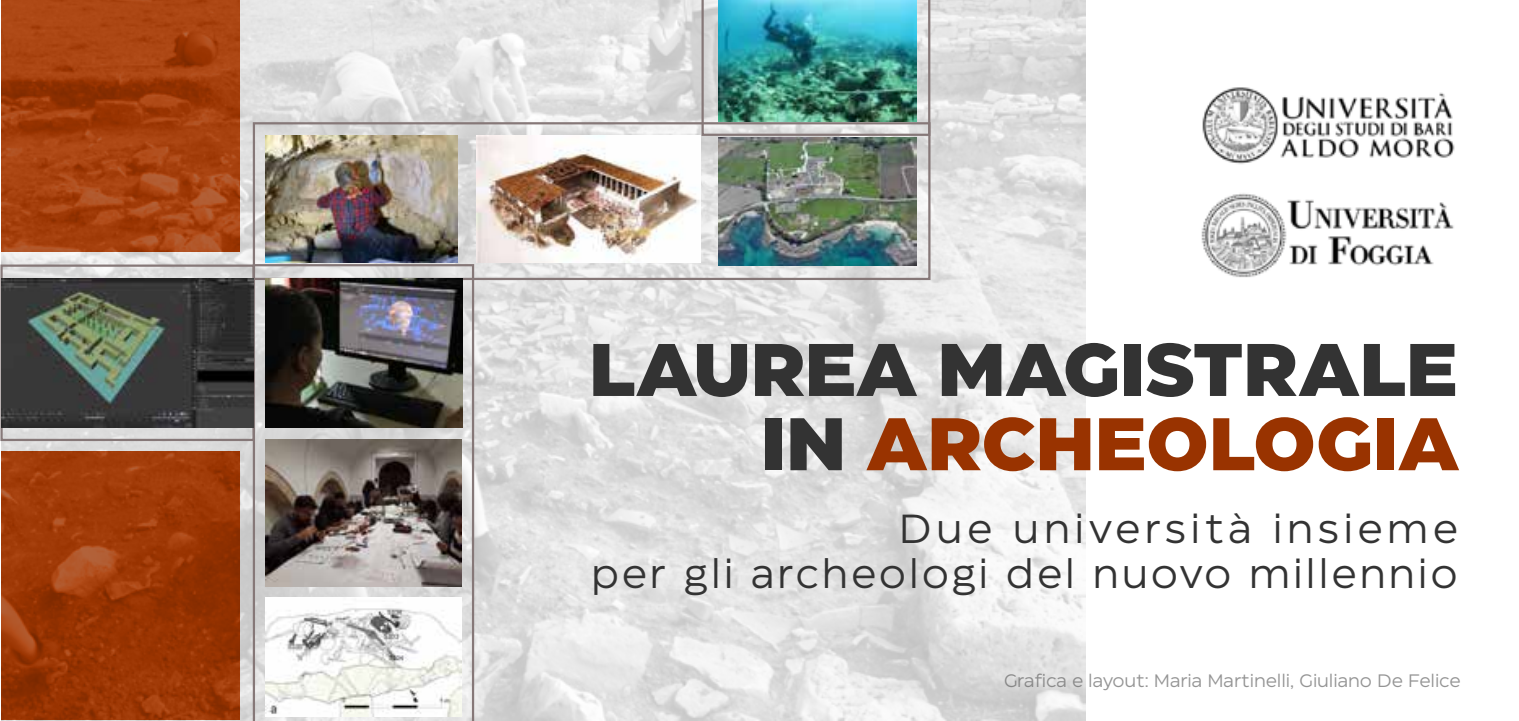
<style>
.page{position:relative;width:1519px;height:721px;background:#fff}
.page>*{position:absolute;margin:0;border:0;box-sizing:border-box;transform-origin:0 0}
.t1{font:800 74.25px/74.2px "Eastman Trial";color:#333;text-align:right}
.t2{font:40.5px/45px "Eastman Trial";letter-spacing:.065em;color:#333;text-align:right}
.t3{font:18px "Eastman Trial";letter-spacing:-.005em;color:#666}
.s1{color:#930}
</style>
<div class="page">
<img style="left:2px;top:0;width:1083px;height:720px">
<div style="left:253px;top:122px;width:677px;height:158px;border:2px solid #867878"></div>
<div style="left:0;top:264px;width:255px;height:177px;border:2px solid #867878"></div>
<svg style="left:253px;top:264px;width:221px;height:457px;background:#cdcbca"></svg>
<svg style="left:701px;top:0;width:229px;height:136px;background:#c4c5c5"></svg>
<svg style="left:2px;top:0;width:238px;height:252px;background:#a6410f"></svg>
<svg style="left:2px;top:451px;width:238px;height:268px;background:#9b3806"></svg>
<img style="left:477px;top:136px;width:224px;height:126px">
<img style="left:719px;top:137px;width:197px;height:128px">
<img style="left:719px;top:0;width:197px;height:122px">
<img style="left:266px;top:440px;width:196px;height:147px">
<img style="left:266px;top:135px;width:192px;height:128px">
<img style="left:2px;top:279px;width:252px;height:148px">
<img style="left:265px;top:279px;width:198px;height:148px">
<img style="left:266px;top:597px;width:196px;height:119px">
<img style="left:1201px;top:193px;width:253px;height:85px">
<img style="left:1202px;top:87px;width:253px;height:77px">
<h1 class="t1" style="left:589px;top:325px;width:871px">LAUREA MAGISTRALE<br>IN <span class="s1">ARCHEOLOGIA</span></h1>
<p class="t2" style="left:591px;top:503px;width:868px">Due università insieme<br>per gli archeologi del nuovo millennio</p>
<p class="t3" style="left:1003px;top:667px;width:459px">Grafica e layout: Maria Martinelli, Giuliano De Felice</p>
</div>
